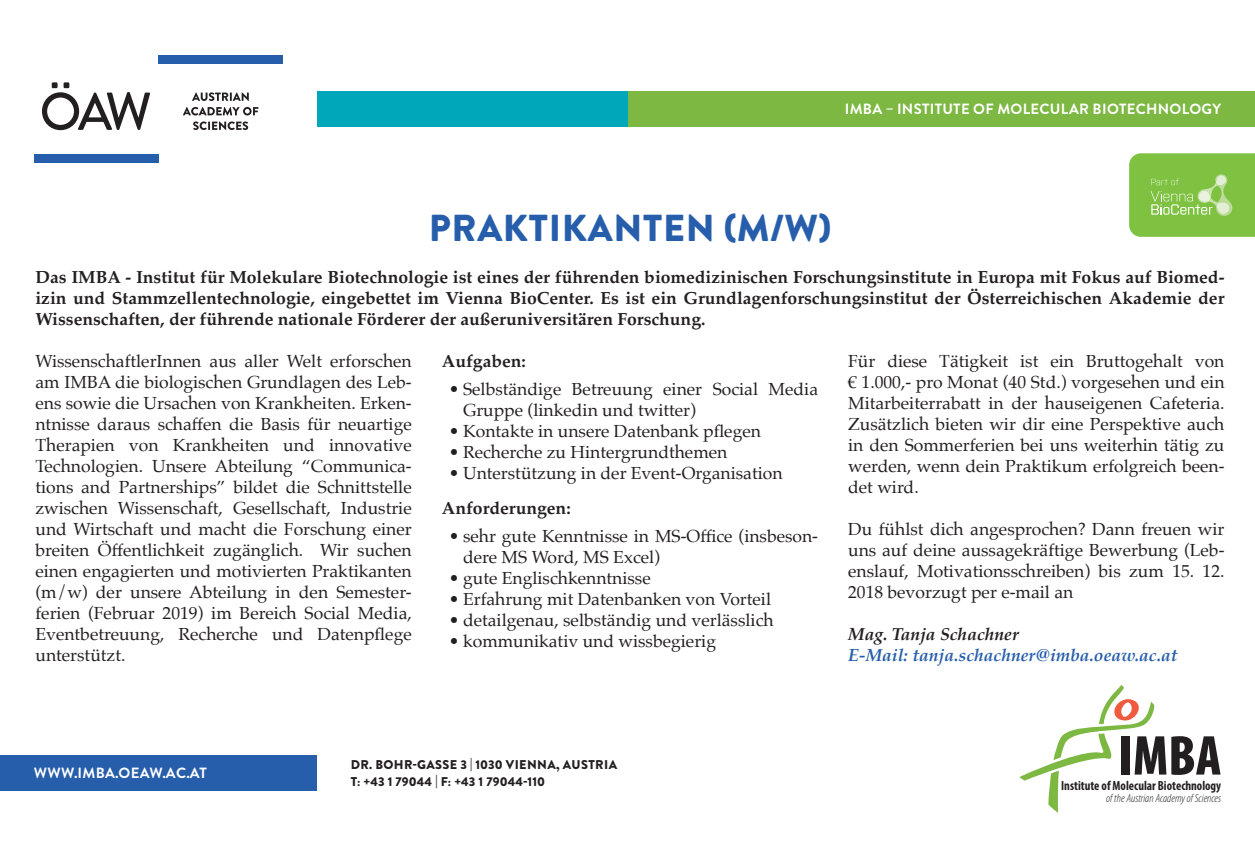
<style>
.page{position:relative;width:1255px;height:851px;background:#fff}
.page>*{position:absolute;margin:0;border:0;box-sizing:border-box;transform-origin:0 0}
.t1{font:900 condensed 56.75px "Myriad Pro";color:#231f20;scale:.95 1}
.t2{font:900 37.5px "Brandon Grotesque";letter-spacing:.02em;color:#275eac}
.t3{font:17.5px/21px "Palatino";color:#231f20;text-align:justify}
.t4{font:700 17.5px/21px "Palatino";color:#231f20;text-align:justify}
.t5{font:italic 700 17.5px "Palatino";color:#275eac}
.t6{font:italic 700 17.5px "Palatino";color:#231f20}
.t7{font:700 14.75px "Brandon Grotesque";letter-spacing:.02em;color:#fff}
.t8{font:700 condensed 13.25px "Myriad Pro";color:#231f20;scale:.95 1}
.t9{font:900 12.75px/17.2px "Brandon Grotesque";letter-spacing:.03em;color:#231f20}
.t10{font:italic 300 condensed 11.75px "Myriad Pro";color:#231f20}
</style>
<div class="page">
<svg style="left:1019px;top:685px;width:135px;height:127px"></svg>
<div style="left:627px;top:91px;width:627px;height:36px;background:#7db842"></div>
<div style="left:317px;top:91px;width:310px;height:36px;background:#00a6b9"></div>
<div style="left:0;top:754px;width:317px;height:36px;background:#275eac"></div>
<div style="left:34px;top:155px;width:124px;height:8px;background:#275eac"></div>
<div style="left:158px;top:55px;width:125px;height:8px;background:#275eac"></div>
<svg style="left:42px;top:82px;width:108px;height:48px"></svg>
<svg style="left:192px;top:92px;width:57px;height:9px"></svg>
<svg style="left:183px;top:107px;width:75px;height:8px"></svg>
<svg style="left:193px;top:121px;width:55px;height:9px"></svg>
<svg style="left:1129px;top:153px;width:125px;height:84px;background:#88c64f"></svg>
<p class="t7" style="left:844px;top:99px;width:378px">IMBA – INSTITUTE OF MOLECULAR BIOTECHNOLOGY</p>
<h2 class="t2" style="left:428px;top:201px;width:404px">PRAKTIKANTEN (M/W)</h2>
<p class="t4" style="left:35px;top:266px;width:1190px">Das IMBA - Institut für Molekulare Biotechnologie ist eines der führenden biomedizinischen Forschungsinstitute in Europa mit Fokus auf Biomed&shy;izin und Stammzellentechnologie, eingebettet im Vienna BioCenter. Es ist ein Grundlagenforschungsinstitut der Österreichischen Akademie der Wissenschaften, der führende nationale Förderer der außeruniversitären Forschung.</p>
<p class="t3" style="left:35px;top:350px;width:378px">WissenschaftlerInnen aus aller Welt erforschen am IMBA die biologischen Grundlagen des Leb&shy;ens sowie die Ursachen von Krankheiten. Erken&shy;ntnisse daraus schaffen die Basis für neuartige Therapien von Krankheiten und innovative Technologien. Unsere Abteilung “Communica&shy;tions and Partnerships” bildet die Schnittstelle zwischen Wissenschaft, Gesellschaft, Industrie und Wirtschaft und macht die Forschung einer breiten Öffentlichkeit zugänglich. Wir suchen einen engagierten und motivierten Praktikanten (m/w) der unsere Abteilung in den Semester&shy;ferien (Februar 2019) im Bereich Social Media, Eventbetreuung, Recherche und Datenpflege unterstützt.</p>
<p class="t4" style="left:442px;top:350px;width:86px">Aufgaben:</p>
<p class="t3" style="left:848px;top:350px;width:378px">Für diese Tätigkeit ist ein Bruttogehalt von € 1.000,- pro Monat (40 Std.) vorgesehen und ein Mitarbeiterrabatt in der hauseigenen Cafeteria.<br>Zusätzlich bieten wir dir eine Perspektive auch in den Sommerferien bei uns weiterhin tätig zu werden, wenn dein Praktikum erfolgreich been&shy;det wird.</p>
<p class="t3" style="left:848px;top:518px;width:378px">Du fühlst dich angesprochen? Dann freuen wir uns auf deine aussagekräftige Bewerbung (Leb&shy;enslauf, Motivationsschreiben) bis zum 15. 12.<br>2018 bevorzugt per e-mail an</p>
<p class="t6" style="left:848px;top:619px;width:172px">Mag. Tanja Schachner</p>
<p class="t5" style="left:848px;top:640px;width:331px">E-Mail: tanja.schachner@imba.oeaw.ac.at</p>
<p class="t3" style="left:463px;top:378px;width:356px;text-indent:-14px">• Selbständige Betreuung einer Social Media<br>Gruppe (linkedin und twitter)</p>
<p class="t3" style="left:449px;top:420px;width:313px">• Kontakte in unsere Datenbank pflegen</p>
<p class="t3" style="left:449px;top:441px;width:280px">• Recherche zu Hintergrundthemen</p>
<p class="t3" style="left:449px;top:462px;width:335px">• Unterstützung in der Event-Organisation</p>
<p class="t4" style="left:442px;top:497px;width:130px">Anforderungen:</p>
<p class="t3" style="left:463px;top:525px;width:356px;text-indent:-14px">• sehr gute Kenntnisse in MS-Office (insbeson&shy;dere MS Word, MS Excel)</p>
<p class="t3" style="left:449px;top:567px;width:203px">• gute Englischkenntnisse</p>
<p class="t3" style="left:449px;top:588px;width:324px">• Erfahrung mit Datenbanken von Vorteil</p>
<p class="t3" style="left:449px;top:609px;width:326px">• detailgenau, selbständig und verlässlich</p>
<p class="t3" style="left:449px;top:630px;width:269px">• kommunikativ und wissbegierig</p>
<p class="t7" style="left:34px;top:762px;width:174px">WWW.IMBA.OEAW.AC.AT</p>
<p class="t9" style="left:351px;top:755px;width:268px">DR. BOHR-GASSE 3 | 1030 VIENNA, AUSTRIA<br>T: +43 1 79044 | F: +43 1 79044-110</p>
<h1 class="t1" style="left:1118px;top:724px;width:110px">IMBA</h1>
<p class="t8" style="left:1061px;top:777px;width:170px">Institute of Molecular Biotechnology</p>
<p class="t10" style="left:1106px;top:791px;width:116px">of the Austrian Academy of Sciences</p>
</div>
